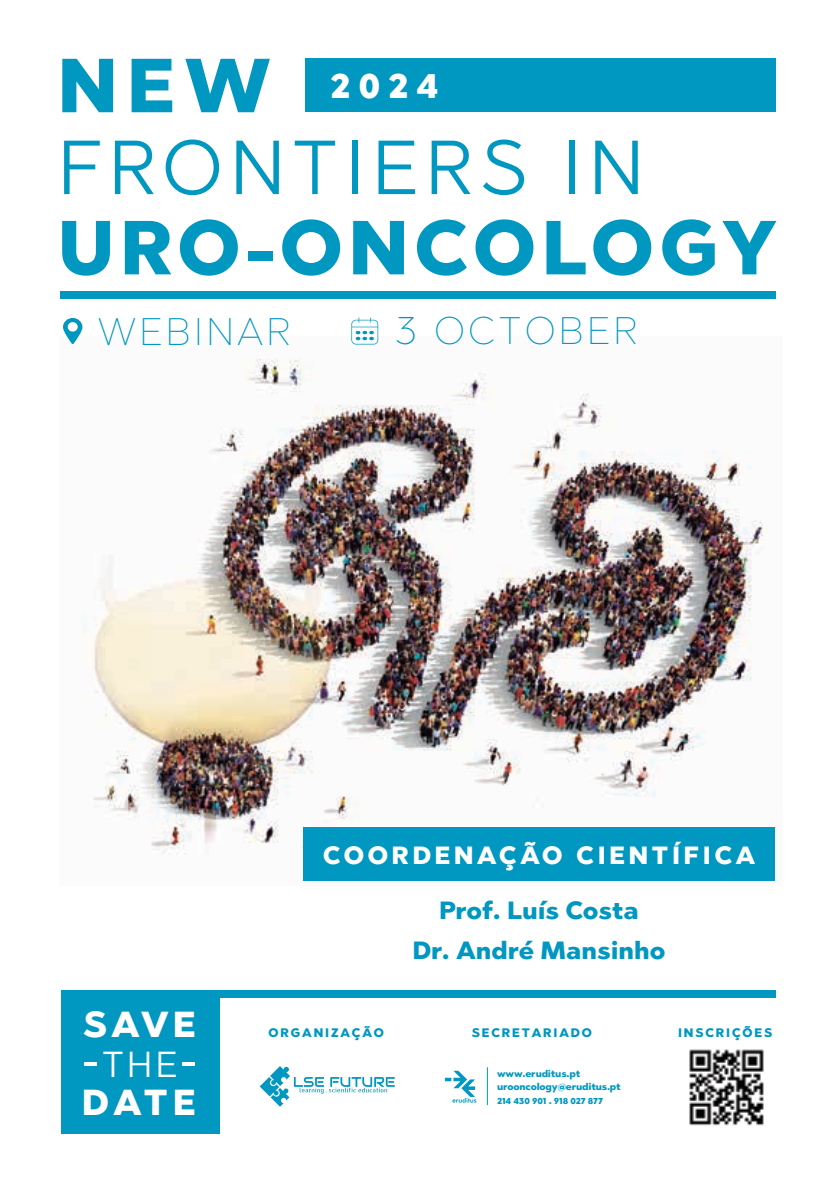
<style>
.page{position:relative;width:840px;height:1191px;background:#fff}
.page>*{position:absolute;margin:0;border:0;box-sizing:border-box;transform-origin:0 0}
.t1{font:800 76.4px "Abrade";letter-spacing:.085em;color:#0097c0}
.t2{font:76.4px "Abrade";letter-spacing:.1em;color:#0097c0}
.t3{font:800 39px "Abrade";color:#fff}
.t4{font:300 38.4px "Abrade";letter-spacing:.1em;color:#0097c0}
.t5{font:800 36.2px/77.8px "Abrade";letter-spacing:.125em;color:#fff}
.t6{font:36.2px "Abrade";color:#fff}
.t7{font:800 24.8px/39.4px "Abrade";color:#0097c0;text-align:center}
.t8{font:800 24.8px "Abrade";letter-spacing:.15em;color:#fff}
.t9{font:800 12.4px "Abrade";letter-spacing:.15em;color:#0097c0}
.t10{font:800 9.8px/13.6px "Abrade";letter-spacing:-.02em;color:#0097c0}
.s1{font-size:46px}
</style>
<div class="page">
<img style="left:72px;top:336px;width:703px;height:545px">
<div style="left:61px;top:994px;width:159px;height:139px;background:#0097c0"></div>
<div style="left:304px;top:59px;width:471px;height:53px;background:#0097c0"></div>
<svg style="left:351px;top:317px;width:27px;height:27px"></svg>
<svg style="left:63px;top:318px;width:19px;height:26px"></svg>
<svg style="left:84px;top:1062px;width:13px;height:3px"></svg>
<svg style="left:182px;top:1062px;width:12px;height:3px"></svg>
<div style="left:303px;top:827px;width:471px;height:54px;background:#0097c0"></div>
<div style="left:60px;top:291px;width:715px;height:7px;background:#0097c0"></div>
<div style="left:61px;top:990px;width:714px;height:7px;background:#0097c0"></div>
<svg style="left:445px;top:1070px;width:31px;height:32px"></svg>
<img style="left:689px;top:1049px;width:75px;height:77px">
<svg style="left:259px;top:1066px;width:135px;height:40px"></svg>
<h1 class="t1" style="left:58px;top:35px;width:213px">NEW</h1>
<h1 class="t2" style="left:58px;top:116px;width:587px">FRONTIERS IN</h1>
<h1 class="t1" style="left:58px;top:197px;width:719px">URO-ONCOLOGY</h1>
<h2 class="t3" style="left:330px;top:59px;width:110px">2024</h2>
<h3 class="t4" style="left:98px;top:306px;width:194px">WEBINAR</h3>
<h3 class="t4" style="left:394px;top:305px;width:244px"><span class="s1">3</span> OCTOBER</h3>
<h3 class="t8" style="left:323px;top:838px;width:433px">COORDENAÇÃO CIENTÍFICA</h3>
<h3 class="t5" style="left:82px;top:985px;width:115px">SAVE<br>DATE</h3>
<h3 class="t6" style="left:102px;top:1039px;width:76px">THE</h3>
<h3 class="t7" style="left:412px;top:891px;width:254px">Prof. Luís Costa<br>Dr. André Mansinho</h3>
<p class="t9" style="left:268px;top:1024px;width:117px">ORGANIZAÇÃO</p>
<p class="t9" style="left:677px;top:1024px;width:96px">INSCRIÇÕES</p>
<p class="t9" style="left:471px;top:1024px;width:122px">SECRETARIADO</p>
<p class="t10" style="left:497px;top:1066px;width:125px">www.eruditus.pt urooncology@eruditus.pt<br>214 430 901 . 918 027 877</p>
</div>
